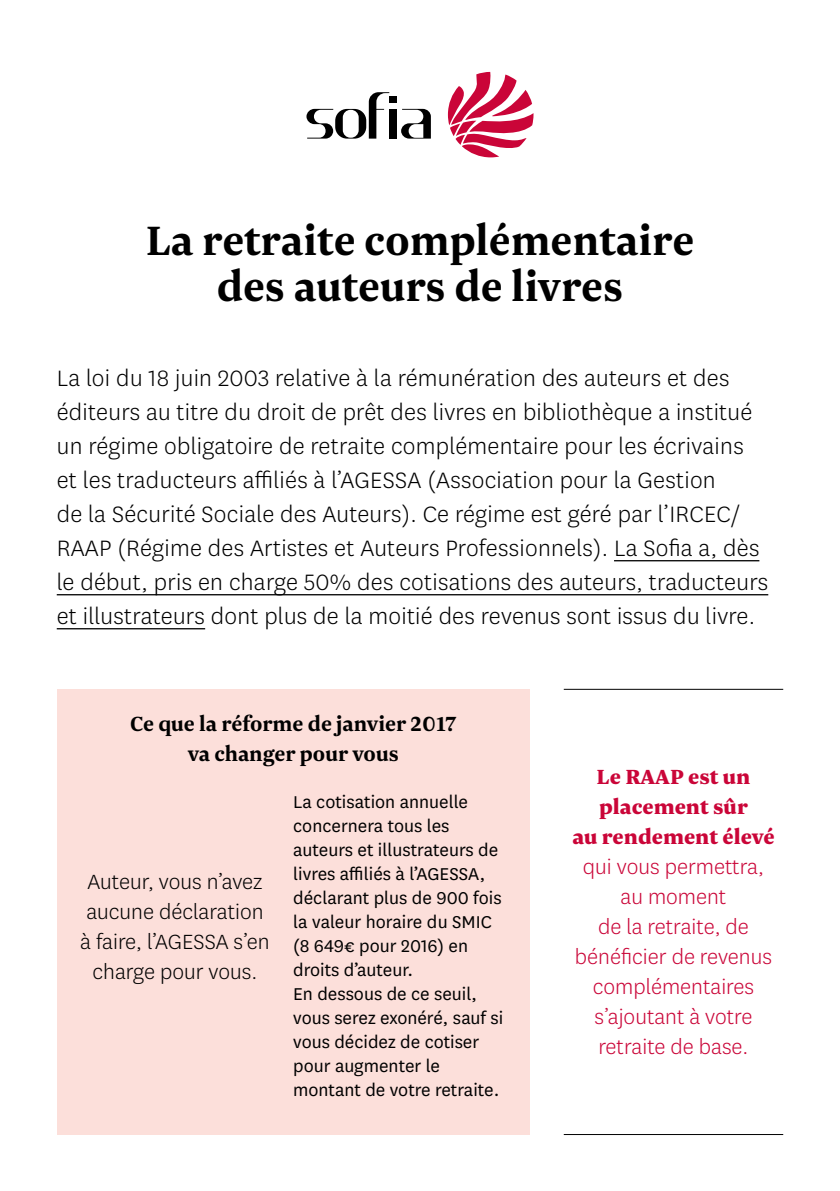
<style>
.page{position:relative;width:840px;height:1191px;background:#fff}
.page>*{position:absolute;margin:0;border:0;box-sizing:border-box;transform-origin:0 0}
.t1{font:700 48px/46px "Newzald";color:#000;text-align:center}
.t2{font:300 26px/34px "National";letter-spacing:.01em;color:#000}
.t3{font:300 24px/30px "National";color:#ca0538;text-align:center}
.t4{font:300 24px/30px "National";color:#000;text-align:center}
.t5{font:700 24px/30px "Newzald";color:#000;text-align:center}
.t6{font:900 24px/30px "Newzald";color:#ca0538;text-align:center}
.t7{font:20px/24px "National";color:#000}
</style>
<div class="page">
<hr style="left:613px;top:560px;width:146px;height:1px;background:#000">
<hr style="left:57px;top:594px;width:710px;height:1px;background:#000">
<hr style="left:57px;top:628px;width:148px;height:1px;background:#000">
<div style="left:389px;top:96px;width:7px;height:7px;background:#000"></div>
<div style="left:389px;top:109px;width:7px;height:30px;background:#000"></div>
<svg style="left:306px;top:92px;width:83px;height:47px"></svg>
<svg style="left:401px;top:109px;width:29px;height:30px"></svg>
<svg style="left:447px;top:72px;width:86px;height:85px"></svg>
<div style="left:57px;top:689px;width:472px;height:445px;background:#fcdfda"></div>
<hr style="left:563px;top:1134px;width:219px;height:1px;background:#000">
<hr style="left:563px;top:689px;width:219px;height:1px;background:#000">
<h1 class="t1" style="left:146px;top:216px;width:549px">La retraite complémentaire des auteurs de livres</h1>
<p class="t2" style="left:57px;top:360px;width:712px">La loi du 18 juin 2003 relative à la rémunération des auteurs et des éditeurs au titre du droit de prêt des livres en bibliothèque a institué un régime obligatoire de retraite complémentaire pour les écrivains et les traducteurs affiliés à l’AGESSA (Association pour la Gestion<br>de la Sécurité Sociale des Auteurs). Ce régime est géré par l’IRCEC/ RAAP (Régime des Artistes et Auteurs Professionnels). La Sofia a, dès le début, pris en charge 50% des cotisations des auteurs, traducteurs et illustrateurs dont plus de la moitié des revenus sont issus du livre.</p>
<p class="t5" style="left:130px;top:708px;width:328px">Ce que la réforme de janvier 2017 va changer pour vous</p>
<p class="t7" style="left:293px;top:788px;width:211px">La cotisation annuelle concernera tous les auteurs et illustrateurs de livres affiliés à l’AGESSA, déclarant plus de 900 fois la valeur horaire du SMIC (8 649€ pour 2016) en droits d’auteur.<br>En dessous de ce seuil, vous serez exonéré, sauf si vous décidez de cotiser pour augmenter le montant de votre retraite.</p>
<p class="t4" style="left:80px;top:865px;width:191px">Auteur, vous n’avez aucune déclaration à faire, l’AGESSA s’en charge pour vous.</p>
<p class="t6" style="left:572px;top:760px;width:204px">Le RAAP est un placement sûr<br>au rendement élevé</p>
<p class="t3" style="left:574px;top:851px;width:198px">qui vous permettra, au moment<br>de la retraite, de bénéficier de revenus complémentaires s’ajoutant à votre retraite de base.</p>
</div>
